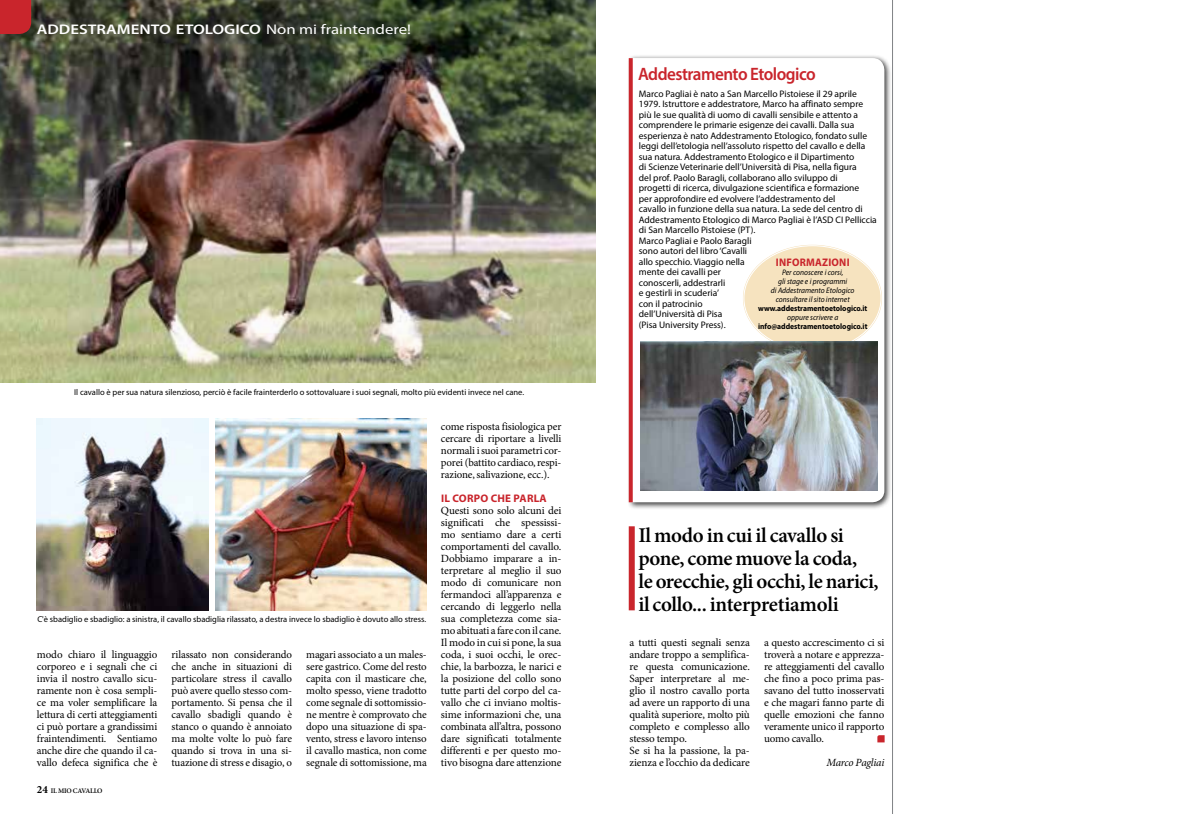
<style>
.page{position:relative;width:1191px;height:814px;background:#fff}
.page>*{position:absolute;margin:0;border:0;box-sizing:border-box;transform-origin:0 0}
.t1{font:600 21px/23px "Minion Pro";letter-spacing:-.02em;color:#000}
.t2{font:600 18px "Myriad Pro";letter-spacing:-.03em;color:#c9252c;scale:.95 1}
.t3{font:600 14px "Myriad Pro";color:#fff;scale:1.2 1}
.t4{font:11px/12px "Minion Pro";letter-spacing:-.01em;color:#000;text-align:justify}
.t5{font:700 11px "Myriad Pro";letter-spacing:.02em;color:#c9252c}
.t6{font:italic 11px "Minion Pro";letter-spacing:-.025em;color:#000}
.t7{font:700 11px "Myriad Pro";letter-spacing:.02em;color:#c9252c;scale:.95 1}
.t8{font:9.5px/10.5px "Myriad Pro";color:#000}
.t9{font:8.5px "Myriad Pro";color:#000}
.t10{font:italic 8px/9px "Myriad Pro";color:#000;text-align:center;scale:.94 1}
.t11{font:700 8px "Myriad Pro";color:#000;scale:.94 1}
.t12{font:600 7px "Minion Pro";letter-spacing:-.03em;color:#000}
.s1{font-weight:400}
.s2{font-weight:700;font-size:11px}
</style>
<div class="page">
<div style="left:627px;top:55px;width:265px;height:455px;background:#000;opacity:.75"></div>
<svg style="left:633px;top:58px;width:251px;height:444px"></svg>
<svg style="left:629px;top:58px;width:4px;height:444px;background:#cc3238"></svg>
<div style="left:743px;top:245px;width:139px;height:107px;background:#f6e3bf;border-radius:50%"></div>
<img style="left:641px;top:342px;width:236px;height:148px">
<svg style="left:877px;top:735px;width:7px;height:7px"></svg>
<hr style="left:892px;top:0;width:1px;height:814px;background:#808285">
<img style="left:0;top:0;width:595px;height:382px">
<svg style="left:0;top:0;width:31px;height:34px"></svg>
<img style="left:37px;top:418px;width:171px;height:192px">
<img style="left:215px;top:418px;width:212px;height:192px">
<div style="left:629px;top:526px;width:6px;height:84px;background:#c9252c"></div>
<p class="t3" style="left:37px;top:20px;width:313px">ADDESTRAMENTO ETOLOGICO <span class="s1">Non mi fraintendere!</span></p>
<p class="t9" style="left:74px;top:387px;width:451px">Il cavallo è per sua natura silenzioso, perciò è facile frainterderlo o sottovaluare i suoi segnali, molto più evidenti invece nel cane.</p>
<p class="t9" style="left:37px;top:614px;width:390px">C'è sbadiglio e sbadiglio: a sinistra, il cavallo sbadiglia rilassato, a destra invece lo sbadiglio è dovuto allo stress.</p>
<p class="t4" style="left:37px;top:649px;width:122px">modo chiaro il linguaggio corporeo e i segnali che ci invia il nostro cavallo sicu&shy;ramente non è cosa sempli&shy;ce ma voler semplificare la lettura di certi atteggiamenti ci può portare a grandissimi fraintendimenti. Sentiamo anche dire che quando il ca&shy;vallo defeca significa che è</p>
<p class="t4" style="left:171px;top:649px;width:122px">rilassato non considerando che anche in situazioni di particolare stress il cavallo può avere quello stesso com&shy;portamento. Si pensa che il cavallo sbadigli quando è stanco o quando è annoiato ma molte volte lo può fare quando si trova in una si&shy;tuazione di stress e disagio, o</p>
<p class="t4" style="left:306px;top:649px;width:122px">magari associato a un males&shy;sere gastrico. Come del resto capita con il masticare che, molto spesso, viene tradotto come segnale di sottomissio&shy;ne mentre è comprovato che dopo una situazione di spa&shy;vento, stress e lavoro intenso il cavallo mastica, non come segnale di sottomissione, ma</p>
<p class="t12" style="left:37px;top:786px;width:67px"><span class="s2">24</span> IL MIO CAVALLO</p>
<p class="t4" style="left:441px;top:421px;width:122px">come risposta fisiologica per cercare di riportare a livelli normali i suoi parametri cor&shy;porei (battito cardiaco, respi&shy;razione, salivazione, ecc.).</p>
<p class="t5" style="left:441px;top:491px;width:107px">Il corpo che parla</p>
<p class="t4" style="left:441px;top:505px;width:122px">Questi sono solo alcuni dei significati che spessissi&shy;mo sentiamo dare a certi comportamenti del cavallo.<br>Dobbiamo imparare a in&shy;terpretare al meglio il suo modo di comunicare non fermandoci all’apparenza e cercando di leggerlo nella sua completezza come sia&shy;mo abituati a fare con il cane.<br>Il modo in cui si pone, la sua coda, i suoi occhi, le orec&shy;chie, la barbozza, le narici e la posizione del collo sono tutte parti del corpo del ca&shy;vallo che ci inviano moltis&shy;sime informazioni che, una combinata all’altra, possono dare significati totalmente differenti e per questo mo&shy;tivo bisogna dare attenzione</p>
<h2 class="t2" style="left:638px;top:62px;width:188px">Addestramento Etologico</h2>
<p class="t8" style="left:639px;top:88px;width:239px">Marco Pagliai è nato a San Marcello Pistoiese il 29 aprile 1979. Istruttore e addestratore, Marco ha affinato sempre più le sue qualità di uomo di cavalli sensibile e attento a comprendere le primarie esigenze dei cavalli. Dalla sua esperienza è nato Addestramento Etologico, fondato sulle leggi dell’etologia nell’assoluto rispetto del cavallo e della sua natura. Addestramento Etologico e il Dipartimento<br>di Scienze Veterinarie dell’Università di Pisa, nella figura<br>del prof. Paolo Baragli, collaborano allo sviluppo di<br>progetti di ricerca, divulgazione scientifica e formazione<br>per approfondire ed evolvere l’addestramento del<br>cavallo in funzione della sua natura. La sede del centro di Addestramento Etologico di Marco Pagliai è l’ASD CI Pelliccia di San Marcello Pistoiese (PT).<br>Marco Pagliai e Paolo Baragli<br>sono autori del libro ‘Cavalli<br>allo specchio. Viaggio nella<br>mente dei cavalli per<br>conoscerli, addestrarli<br>e gestirli in scuderia’<br>con il patrocinio<br>dell’Università di Pisa<br>(Pisa University Press).</p>
<p class="t7" style="left:776px;top:255px;width:78px">informazioni</p>
<p class="t10" style="left:771px;top:267px;width:90px">Per conoscere i corsi,<br>gli stage e i programmi<br>di Addestramento Etologico consultare il sito internet</p>
<p class="t11" style="left:758px;top:303px;width:118px">www.addestramentoetologico.it</p>
<p class="t10" style="left:787px;top:312px;width:56px">oppure scrivere a</p>
<p class="t11" style="left:758px;top:321px;width:118px">info@addestramentoetologico.it</p>
<h1 class="t1" style="left:638px;top:523px;width:242px">Il modo in cui il cavallo si pone, come muove la coda,<br>le orecchie, gli occhi, le narici, il collo... interpretiamoli</h1>
<p class="t4" style="left:629px;top:637px;width:122px;text-align:left">a tutti questi segnali senza andare troppo a semplifica&shy;re questa comunicazione.<br>Saper interpretare al me&shy;glio il nostro cavallo porta ad avere un rapporto di una qualità superiore, molto più completo e complesso allo stesso tempo.<br>Se si ha la passione, la pa&shy;zienza e l’occhio da dedicare</p>
<p class="t4" style="left:764px;top:637px;width:122px">a questo accrescimento ci si troverà a notare e apprezza&shy;re atteggiamenti del cavallo che fino a poco prima pas&shy;savano del tutto inosservati e che magari fanno parte di quelle emozioni che fanno veramente unico il rapporto uomo cavallo.</p>
<p class="t6" style="left:826px;top:755px;width:59px">Marco Pagliai</p>
</div>
